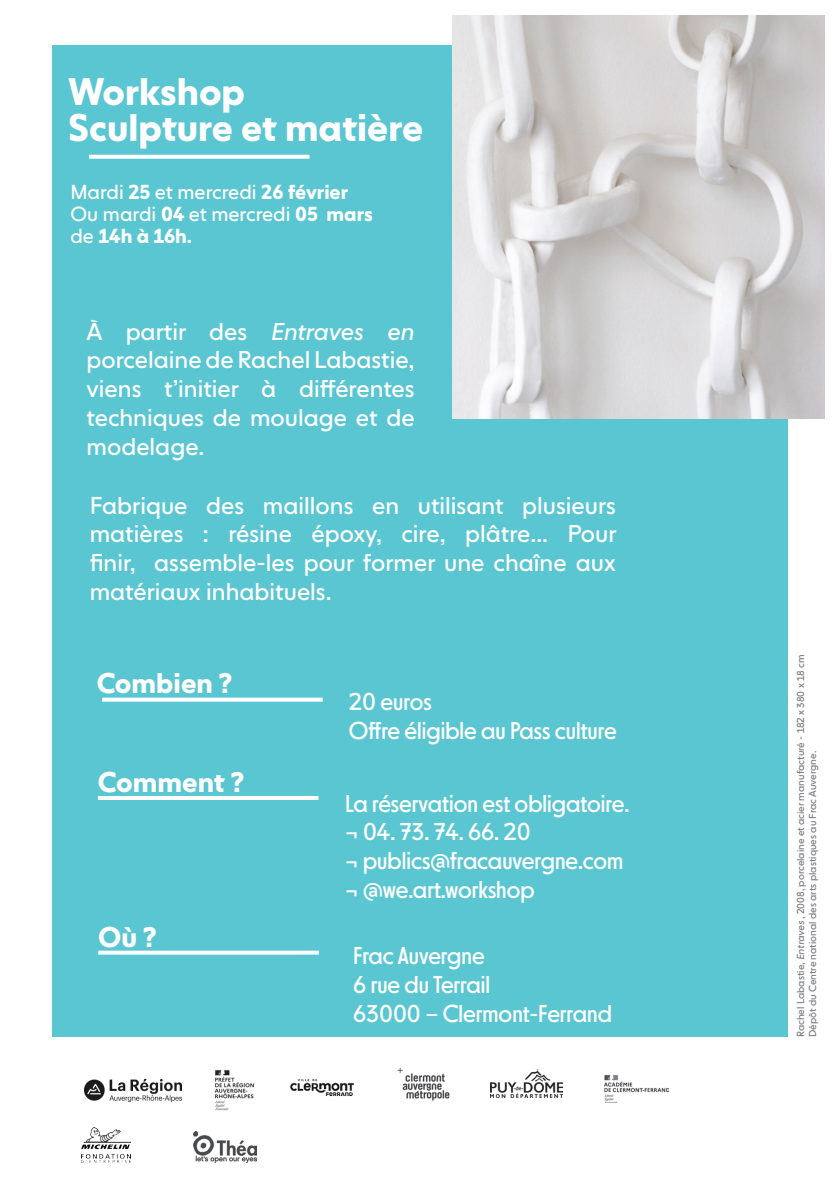
<style>
.page{position:relative;width:840px;height:1191px;background:#fff}
.page>*{position:absolute;margin:0;border:0;box-sizing:border-box;transform-origin:0 0}
.t1{font:700 38px/36px "NEXT Book";color:#fff}
.t2{font:700 28px "NEXT Book";color:#fff}
.t3{font:24px/28.8px "NEXT Book";color:#fff;text-align:justify}
.t4{font:24px/28.8px "NEXT Poster";color:#fff}
.t5{font:20px/22px "NEXT Book";color:#fff}
.t6{font:10px/12px "NEXT Book";color:#7a7c7f}
.s1{font-weight:700}
.s2{font-style:italic}
</style>
<div class="page">
<div style="left:52px;top:46px;width:735px;height:991px;background:#5ac6d1"></div>
<img style="left:452px;top:15px;width:371px;height:403px">
<svg style="left:102px;top:697px;width:220px;height:4px"></svg>
<hr style="left:98px;top:796px;width:220px;height:4px;background:#fff">
<svg style="left:98px;top:950px;width:221px;height:4px"></svg>
<svg style="left:89px;top:155px;width:220px;height:4px"></svg>
<img style="left:215px;top:1070px;width:39px;height:41px">
<img style="left:290px;top:1078px;width:64px;height:19px">
<img style="left:397px;top:1067px;width:53px;height:33px">
<img style="left:604px;top:1075px;width:64px;height:27px">
<img style="left:82px;top:1127px;width:48px;height:35px">
<img style="left:193px;top:1131px;width:63px;height:31px">
<img style="left:84px;top:1079px;width:97px;height:23px">
<img style="left:490px;top:1069px;width:72px;height:28px">
<h1 class="t1" style="left:68px;top:74px;width:356px">Workshop<br>Sculpture et matière</h1>
<p class="t5" style="left:70px;top:181px;width:304px">Mardi <span class="s1">25</span> et mercredi <span class="s1">26 février<br></span>Ou mardi <span class="s1">04</span> et mercredi <span class="s1">05 mars </span>de <span class="s1">14h à 16h.</span></p>
<p class="t3" style="left:86px;top:317px;width:329px">À partir des <span class="s2">Entraves en </span>porcelaine de Rachel Labastie, viens t’initier à différentes techniques de moulage et de modelage.</p>
<p class="t3" style="left:90px;top:491px;width:528px">Fabrique des maillons en utilisant plusieurs matières : résine époxy, cire, plâtre... Pour finir, assemble-les pour former une chaîne aux matériaux inhabituels.</p>
<p class="t2" style="left:97px;top:666px;width:137px">Combien ?</p>
<p class="t2" style="left:98px;top:765px;width:148px">Comment ?</p>
<p class="t2" style="left:98px;top:920px;width:60px">Où ?</p>
<p class="t4" style="left:349px;top:688px;width:269px">20 euros<br>Offre éligible au Pass culture</p>
<p class="t4" style="left:345px;top:789px;width:285px">La réservation est obligatoire. ¬ 04. 73. 74. 66. 20<br>¬ publics@fracauvergne.com ¬ @we.art.workshop</p>
<p class="t4" style="left:353px;top:942px;width:260px">Frac Auvergne<br>6 rue du Terrail<br>63000 – Clermont-Ferrand</p>
<p class="t6" style="left:794px;top:1037px;width:384px;rotate:-90deg">Rachel Labastie, Entraves , 2008, porcelaine et acier manufacturé - 182 x 380 x 18 cm<br>Dépôt du Centre national des arts plastiques au Frac Auvergne.</p>
</div>
